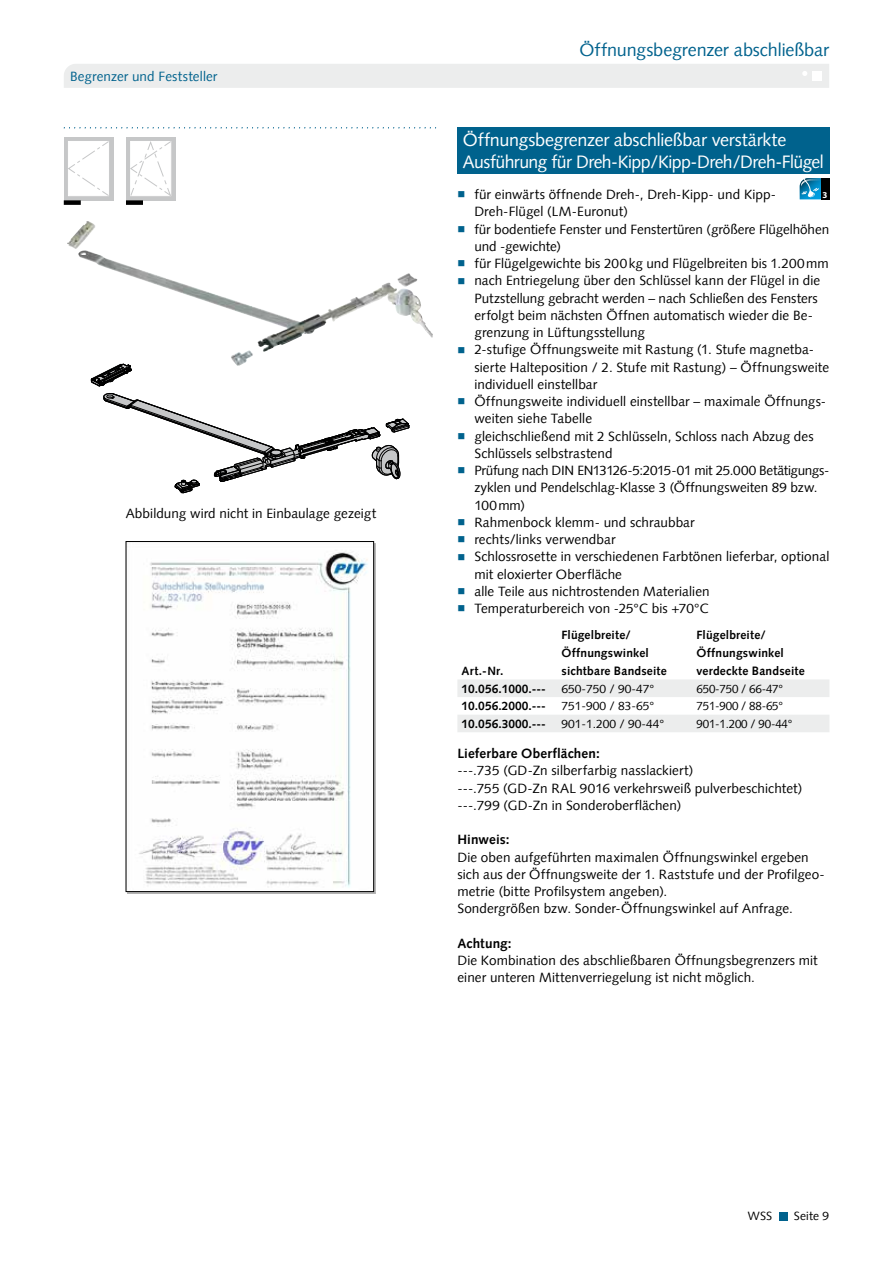
<style>
.page{position:relative;width:893px;height:1263px;background:#fff}
.page>*{position:absolute;margin:0;border:0;box-sizing:border-box;transform-origin:0 0}
.t1{font:18px/21.6px "Syntax";letter-spacing:-.025em;color:#fff}
.t2{font:18px "Syntax Com";letter-spacing:-.005em;color:#00628d}
.t3{font:13.5px/17.2px "Syntax Com";letter-spacing:.005em;color:#000}
.t4{font:700 13.5px "Syntax Com";letter-spacing:.01em;color:#000}
.t5{font:13.5px "Syntax Com";letter-spacing:.005em;color:#00628d}
.t6{font:700 12px/18px "Syntax Com";letter-spacing:.015em;color:#000}
.t7{font:12px "Syntax Com";color:#000}
.t8{font:12px "Syntax Com";color:#000;scale:.96 1}
.t9{font:700 9px "Myriad Pro";color:#fff}
</style>
<div class="page">
<div style="left:779px;top:1212px;width:8px;height:8px;background:#00628d"></div>
<div style="left:64px;top:64px;width:765px;height:24px;background:#eceded"></div>
<div style="left:813px;top:71px;width:9px;height:9px;background:#fff"></div>
<div style="left:64px;top:137px;width:49px;height:63px;background:#c6c7c8"></div>
<div style="left:68px;top:141px;width:41px;height:55px;background:#fff"></div>
<div style="left:64px;top:200px;width:17px;height:5px;background:#000"></div>
<div style="left:126px;top:137px;width:49px;height:63px;background:#c6c7c8"></div>
<svg style="left:130px;top:141px;width:42px;height:55px"></svg>
<div style="left:126px;top:200px;width:17px;height:5px;background:#000"></div>
<img style="left:139px;top:552px;width:229px;height:336px">
<div style="left:126px;top:541px;width:248px;height:351px;border:1px solid #000"></div>
<svg style="left:64px;top:127px;width:372px;height:2px"></svg>
<div style="left:457px;top:127px;width:372px;height:46px;background:#00628d"></div>
<div style="left:821px;top:178px;width:8px;height:21px;background:#000"></div>
<svg style="left:800px;top:178px;width:21px;height:21px"></svg>
<svg style="left:457px;top:679px;width:372px;height:53px"></svg>
<img style="left:67px;top:221px;width:21px;height:24px">
<svg style="left:91px;top:364px;width:41px;height:23px"></svg>
<svg style="left:103px;top:393px;width:307px;height:101px"></svg>
<p class="t5" style="left:70px;top:68px;width:149px">Begrenzer und Feststeller</p>
<p class="t3" style="left:126px;top:505px;width:252px">Abbildung wird nicht in Einbaulage gezeigt</p>
<h1 class="t2" style="left:579px;top:39px;width:251px">Öffnungsbegrenzer abschließbar</h1>
<h1 class="t1" style="left:463px;top:129px;width:362px">Öffnungsbegrenzer abschließbar verstärkte<br>Ausführung für Dreh-Kipp/Kipp-Dreh/Dreh-Flügel</h1>
<p class="t3" style="left:474px;top:186px;width:303px">für einwärts öffnende Dreh-, Dreh-Kipp- und Kipp-</p>
<p class="t9" style="left:823px;top:189px;width:6px">3</p>
<p class="t3" style="left:474px;top:203px;width:357px">Dreh-Flügel (LM-Euronut)<br>für bodentiefe Fenster und Fenstertüren (größere Flügelhöhen und -gewichte)<br>für Flügelgewichte bis 200kg und Flügelbreiten bis 1.200mm nach Entriegelung über den Schlüssel kann der Flügel in die Putzstellung gebracht werden – nach Schließen des Fensters erfolgt beim nächsten Öffnen automatisch wieder die Be&shy;grenzung in Lüftungsstellung<br>2-stufige Öffnungsweite mit Rastung (1. Stufe magnetba&shy;sierte Halteposition / 2. Stufe mit Rastung) – Öffnungsweite individuell einstellbar<br>Öffnungsweite individuell einstellbar – maximale Öffnungs&shy;weiten siehe Tabelle<br>gleichschließend mit 2 Schlüsseln, Schloss nach Abzug des Schlüssels selbstrastend<br>Prüfung nach DIN EN13126-5:2015-01 mit 25.000 Betätigungs&shy;zyklen und Pendelschlag-Klasse 3 (Öffnungsweiten 89 bzw.<br>100mm)<br>Rahmenbock klemm- und schraubbar<br>rechts/links verwendbar<br>Schlossrosette in verschiedenen Farbtönen lieferbar, optional mit eloxierter Oberfläche<br>alle Teile aus nichtrostenden Materialien<br>Temperaturbereich von -25°C bis +70°C</p>
<p class="t6" style="left:462px;top:662px;width:43px">Art.-Nr.</p>
<p class="t6" style="left:562px;top:626px;width:107px">Flügelbreite/<br>Öffnungswinkel sichtbare Bandseite</p>
<p class="t6" style="left:697px;top:626px;width:110px">Flügelbreite/<br>Öffnungswinkel verdeckte Bandseite</p>
<p class="t6" style="left:462px;top:680px;width:86px">10.056.1000.---</p>
<p class="t7" style="left:562px;top:681px;width:94px">650-750 / 90-47°</p>
<p class="t8" style="left:697px;top:681px;width:92px">650-750 / 66-47°</p>
<p class="t6" style="left:462px;top:697px;width:86px">10.056.2000.---</p>
<p class="t7" style="left:562px;top:699px;width:94px">751-900 / 83-65°</p>
<p class="t8" style="left:697px;top:699px;width:92px">751-900 / 88-65°</p>
<p class="t6" style="left:462px;top:715px;width:86px">10.056.3000.---</p>
<p class="t7" style="left:562px;top:717px;width:104px">901-1.200 / 90-44°</p>
<p class="t8" style="left:697px;top:717px;width:101px">901-1.200 / 90-44°</p>
<p class="t4" style="left:457px;top:745px;width:144px">Lieferbare Oberflächen:</p>
<p class="t3" style="left:457px;top:762px;width:347px">---.735 (GD-Zn silberfarbig nasslackiert)<br>---.755 (GD-Zn RAL 9016 verkehrsweiß pulverbeschichtet) ---.799 (GD-Zn in Sonderoberflächen)</p>
<p class="t4" style="left:457px;top:832px;width:54px">Hinweis:</p>
<p class="t3" style="left:457px;top:848px;width:369px">Die oben aufgeführten maximalen Öffnungswinkel ergeben sich aus der Öffnungsweite der 1. Raststufe und der Profilgeo&shy;metrie (bitte Profilsystem angeben).<br>Sondergrößen bzw. Sonder-Öffnungswinkel auf Anfrage.</p>
<p class="t4" style="left:457px;top:935px;width:56px">Achtung:</p>
<p class="t3" style="left:457px;top:952px;width:362px">Die Kombination des abschließbaren Öffnungsbegrenzers mit einer unteren Mittenverriegelung ist nicht möglich.</p>
<p class="t7" style="left:748px;top:1209px;width:26px">WSS</p>
<p class="t7" style="left:794px;top:1209px;width:37px">Seite 9</p>
</div>
